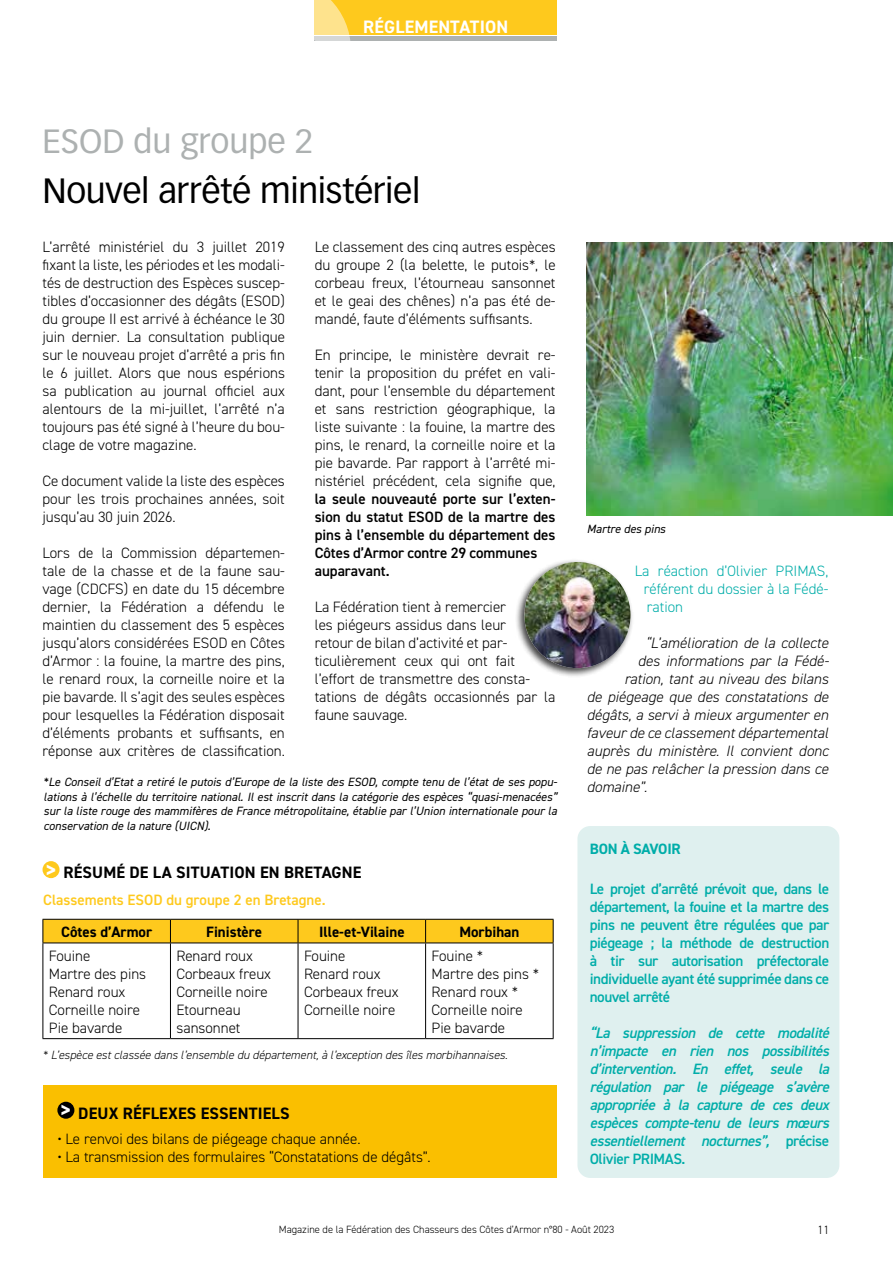
<style>
.page{position:relative;width:893px;height:1263px;background:#fff}
.page>*{position:absolute;margin:0;border:0;box-sizing:border-box;transform-origin:0 0}
.t1{font:34.5px "Vectora LT Pro";letter-spacing:-.01em;color:#000}
.t2{font:33px "Vectora LT Pro";color:#adb1b1}
.t3{font:700 18px "DIN2014";letter-spacing:.01em;color:#fff}
.t4{font:700 16.5px "DIN2014";letter-spacing:.01em;color:#000}
.t5{font:300 15px/18px "DIN2014";color:#000;text-align:justify}
.t6{font:italic 300 15px "DIN2014";color:#000}
.t7{font:italic 600 15px/18px "DIN2014";letter-spacing:-.025em;color:#00ada9;text-align:justify}
.t8{font:600 15px/18px "DIN2014";letter-spacing:-.03em;color:#00ada9;text-align:justify}
.t9{font:600 15px/18px "DIN2014";color:#000}
.t10{font:300 15px/18px "DIN2014";color:#00ada9;text-align:justify}
.t11{font:700 15px "DIN2014";color:#000}
.t12{font:600 15px "DIN2014";color:#fec91d}
.t13{font:700 15px "DIN2014";letter-spacing:-.015em;color:#00ada9}
.t14{font:italic 12px/14.4px "DIN2014";color:#000;text-align:justify}
.t15{font:italic 300 12px "DIN2014";color:#000}
.t16{font:300 12px "DIN2014";color:#000}
.t17{font:300 10.5px "DIN2014";color:#000}
.s1{font-family:"Arial";font-weight:900;font-size:17.25px;color:#fff}
.s2{font-style:normal}
</style>
<div class="page">
<div style="left:315px;top:0;width:242px;height:34px;background:#fec91d"></div>
<hr style="left:315px;top:37px;width:242px;height:4px;background:#adb1b1">
<svg style="left:314px;top:0;width:37px;height:41px"></svg>
<div style="left:577px;top:826px;width:262px;height:352px;background:#dff0ef;border-radius:13px"></div>
<div style="left:515px;top:559px;width:119px;height:119px;background:#000;opacity:.75"></div>
<img style="left:524px;top:562px;width:106px;height:106px;border-radius:53px">
<div style="left:43px;top:861px;width:17px;height:17px;background:#fec91d;border-radius:50%"></div>
<div style="left:43px;top:919px;width:511px;height:23px;background:#fec91d"></div>
<hr style="left:43px;top:942px;width:127px;height:1px;background:#000">
<hr style="left:43px;top:943px;width:1px;height:95px;background:#000">
<hr style="left:170px;top:942px;width:128px;height:1px;background:#000">
<hr style="left:170px;top:943px;width:1px;height:95px;background:#000">
<hr style="left:298px;top:942px;width:128px;height:1px;background:#000">
<hr style="left:298px;top:943px;width:1px;height:95px;background:#000">
<hr style="left:426px;top:942px;width:128px;height:1px;background:#000">
<hr style="left:425px;top:943px;width:1px;height:95px;background:#000">
<hr style="left:553px;top:943px;width:1px;height:95px;background:#000">
<hr style="left:43px;top:1038px;width:127px;height:1px;background:#000">
<hr style="left:170px;top:1038px;width:128px;height:1px;background:#000">
<hr style="left:298px;top:1038px;width:128px;height:1px;background:#000">
<hr style="left:426px;top:1038px;width:128px;height:1px;background:#000">
<img style="left:587px;top:242px;width:306px;height:273px">
<div style="left:44px;top:1086px;width:513px;height:92px;background:#fabf00"></div>
<div style="left:57px;top:1102px;width:17px;height:17px;background:#000;border-radius:50%"></div>
<p class="t3" style="left:363px;top:15px;width:147px">RÉGLEMENTATION</p>
<h2 class="t2" style="left:43px;top:122px;width:272px">ESOD du groupe 2</h2>
<h1 class="t1" style="left:43px;top:170px;width:379px">Nouvel arrêté ministériel</h1>
<p class="t5" style="left:43px;top:238px;width:244px">L’arrêté ministériel du 3 juillet 2019 fixant la liste, les périodes et les modali&shy;tés de destruction des Espèces suscep&shy;tibles d’occasionner des dégâts (ESOD) du groupe II est arrivé à échéance le 30 juin dernier. La consultation publique sur le nouveau projet d’arrêté a pris fin le 6 juillet. Alors que nous espérions sa publication au journal officiel aux alentours de la mi-juillet, l’arrêté n’a toujours pas été signé à l’heure du bou&shy;clage de votre magazine.</p>
<p class="t5" style="left:43px;top:472px;width:244px">Ce document valide la liste des espèces pour les trois prochaines années, soit jusqu’au 30 juin 2026.</p>
<p class="t5" style="left:43px;top:544px;width:244px">Lors de la Commission départemen&shy;tale de la chasse et de la faune sau&shy;vage (CDCFS) en date du 15 décembre dernier, la Fédération a défendu le maintien du classement des 5 espèces jusqu’alors considérées ESOD en Côtes d’Armor : la fouine, la martre des pins, le renard roux, la corneille noire et la pie bavarde. Il s’agit des seules espèces pour lesquelles la Fédération disposait d’éléments probants et suffisants, en réponse aux critères de classification.</p>
<p class="t5" style="left:315px;top:238px;width:242px">Le classement des cinq autres espèces du groupe 2 (la belette, le putois*, le corbeau freux, l’étourneau sansonnet et le geai des chênes) n’a pas été de&shy;mandé, faute d’éléments suffisants.</p>
<p class="t5" style="left:315px;top:346px;width:242px">En principe, le ministère devrait re&shy;tenir la proposition du préfet en vali&shy;dant, pour l’ensemble du département et sans restriction géographique, la liste suivante : la fouine, la martre des pins, le renard, la corneille noire et la pie bavarde. Par rapport à l’arrêté mi&shy;nistériel précédent, cela signifie que,</p>
<p class="t9" style="left:315px;top:489px;width:242px">la seule nouveauté porte sur l’exten&shy;sion du statut ESOD de la martre des pins à l’ensemble du département des<br>Côtes d’Armor contre 29 communes auparavant.</p>
<p class="t5" style="left:315px;top:598px;width:242px;text-align:left">La Fédération tient à remercier<br>les piégeurs assidus dans leur<br>retour de bilan d’activité et par&shy;ticulièrement ceux qui ont fait l’effort de transmettre des consta&shy;tations de dégâts occasionnés par la faune sauvage.</p>
<p class="t14" style="left:44px;top:775px;width:515px">*Le Conseil d’Etat a retiré le putois d’Europe de la liste des ESOD, compte tenu de l’état de ses popu&shy;lations à l’échelle du territoire national. Il est inscrit dans la catégorie des espèces “quasi-menacées” sur la liste rouge des mammifères de France métropolitaine, établie par l’Union internationale pour la conservation de la nature (UICN).</p>
<p class="t4" style="left:46px;top:861px;width:317px"><span class="s1">&gt;</span> RÉSUMÉ DE LA SITUATION EN BRETAGNE</p>
<p class="t12" style="left:43px;top:890px;width:284px">Classements ESOD du groupe 2 en Bretagne.</p>
<p class="t11" style="left:61px;top:922px;width:93px">Côtes d’Armor</p>
<p class="t11" style="left:206px;top:922px;width:58px">Finistère</p>
<p class="t11" style="left:319px;top:922px;width:87px">Ille-et-Vilaine</p>
<p class="t11" style="left:459px;top:922px;width:62px">Morbihan</p>
<p class="t5" style="left:49px;top:946px;width:99px;text-align:left">Fouine<br>Martre des pins<br>Renard roux<br>Corneille noire<br>Pie bavarde</p>
<p class="t5" style="left:176px;top:946px;width:96px;text-align:left">Renard roux<br>Corbeaux freux<br>Corneille noire<br>Etourneau sansonnet</p>
<p class="t5" style="left:304px;top:946px;width:96px;text-align:left">Fouine<br>Renard roux<br>Corbeaux freux<br>Corneille noire</p>
<p class="t5" style="left:432px;top:946px;width:109px;text-align:left">Fouine *<br>Martre des pins *<br>Renard roux *<br>Corneille noire<br>Pie bavarde</p>
<p class="t15" style="left:43px;top:1047px;width:467px">* L’espèce est classée dans l’ensemble du département, à l’exception des îles morbihannaises.</p>
<p class="t4" style="left:61px;top:1102px;width:230px"><span class="s1">&gt;</span> DEUX RÉFLEXES ESSENTIELS</p>
<p class="t5" style="left:57px;top:1130px;width:305px">• Le renvoi des bilans de piégeage chaque année.</p>
<p class="t5" style="left:57px;top:1148px;width:375px">• La transmission des formulaires “Constatations de dégâts”.</p>
<p class="t14" style="left:587px;top:522px;width:80px">Martre des pins</p>
<p class="t10" style="left:644px;top:562px;width:186px;text-indent:-9px">La réaction d’Olivier PRIMAS, référent du dossier à la Fédé&shy;ration</p>
<p class="t6" style="left:645px;top:634px;width:184px">“L’amélioration de la collecte</p>
<p class="t6" style="left:638px;top:652px;width:193px">des informations par la Fédé-</p>
<p class="t6" style="left:624px;top:670px;width:206px">ration, tant au niveau des bilans</p>
<p class="t6" style="left:587px;top:688px;width:243px">de piégeage que des constatations de</p>
<p class="t6" style="left:587px;top:706px;width:243px">dégâts, a servi à mieux argumenter en</p>
<p class="t6" style="left:587px;top:724px;width:243px">faveur de ce classement départemental</p>
<p class="t6" style="left:587px;top:742px;width:243px">auprès du ministère. Il convient donc</p>
<p class="t6" style="left:587px;top:760px;width:243px">de ne pas relâcher la pression dans ce</p>
<p class="t6" style="left:587px;top:778px;width:62px">domaine”.</p>
<p class="t13" style="left:590px;top:838px;width:93px">BON À SAVOIR</p>
<p class="t8" style="left:590px;top:879px;width:241px">Le projet d’arrêté prévoit que, dans le département, la fouine et la martre des pins ne peuvent être régulées que par piégeage ; la méthode de destruction à tir sur autorisation préfectorale individuelle ayant été supprimée dans ce nouvel arrêté</p>
<p class="t7" style="left:590px;top:1023px;width:241px">“La suppression de cette modalité n’impacte en rien nos possibilités d’intervention. En effet, seule la régulation par le piégeage s’avère appropriée à la capture de ces deux espèces compte-tenu de leurs mœurs essentiellement nocturnes”, <span class="s2">précise Olivier PRIMAS.</span></p>
<p class="t17" style="left:279px;top:1223px;width:337px">Magazine de la Fédération des Chasseurs des Côtes d’Armor n°80 - Août 2023</p>
<p class="t16" style="left:817px;top:1222px;width:13px">11</p>
</div>
